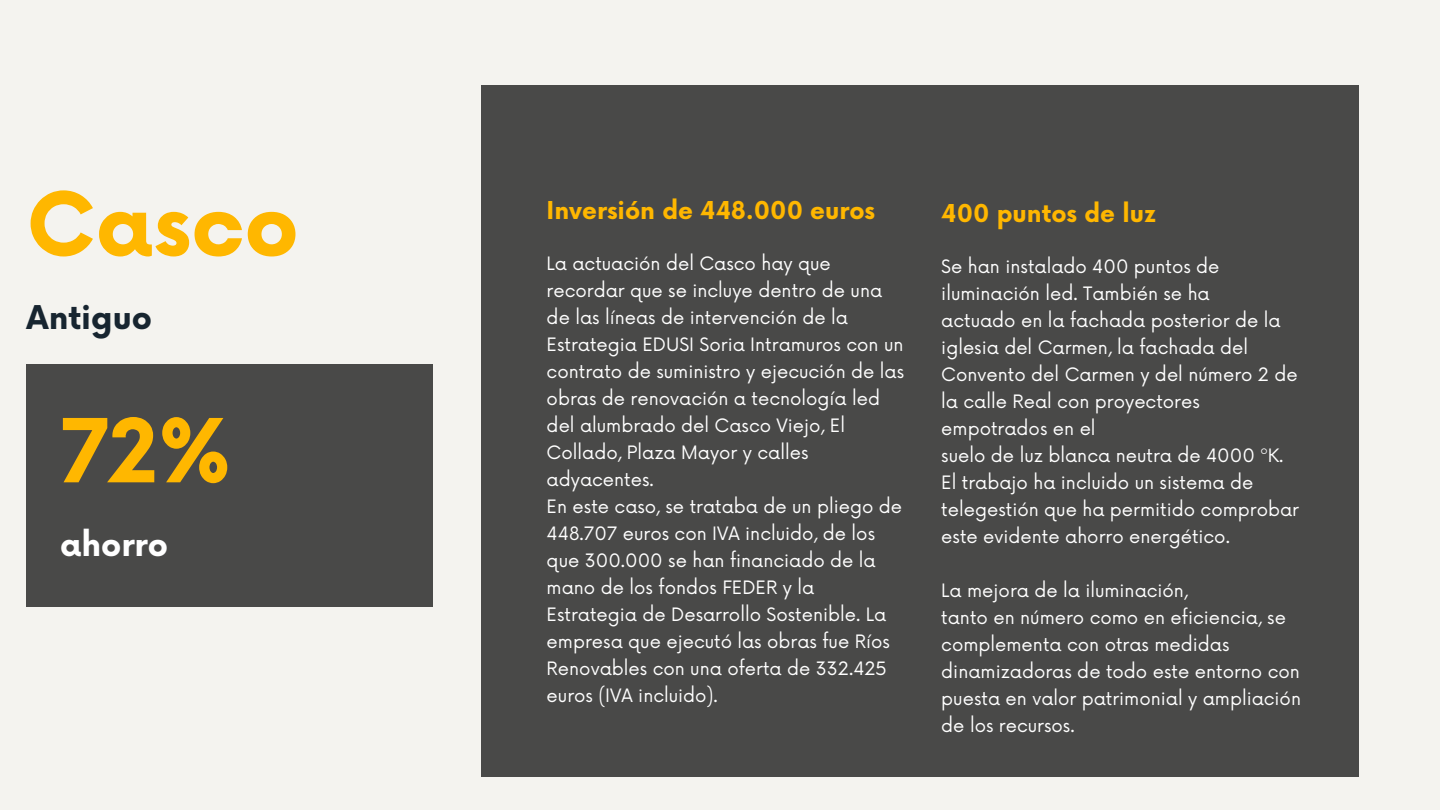
<style>
.page{position:relative;width:1440px;height:810px;background:#f4f3ef}
.page>*{position:absolute;margin:0;border:0;box-sizing:border-box;transform-origin:0 0}
.t1{font:700 85.8px "Now";color:#ffb700}
.t2{font:700 31.9px "Now";color:#172530}
.t3{font:700 31.9px "Now";color:#fff}
.t4{font:700 24px "Now";color:#ffb700}
.t5{font:18px/27px "Now";color:#fff}
</style>
<div class="page">
<div style="left:481px;top:85px;width:878px;height:692px;background:#494948"></div>
<div style="left:27px;top:364px;width:406px;height:242px;background:#494948"></div>
<p class="t1" style="left:27px;top:178px;width:274px">Casco</p>
<p class="t2" style="left:27px;top:300px;width:127px">Antiguo</p>
<p class="t1" style="left:60px;top:405px;width:173px">72%</p>
<p class="t3" style="left:60px;top:527px;width:110px">ahorro</p>
<h1 class="t4" style="left:547px;top:198px;width:330px">Inversión de 448.000 euros</h1>
<h2 class="t5" style="left:547px;top:251px;width:337px">La actuación del Casco hay que recordar que se incluye dentro de una</h2>
<h1 class="t5" style="left:547px;top:305px;width:358px">de las líneas de intervención de la<br>Estrategia EDUSI Soria Intramuros con un</h1>
<h2 class="t5" style="left:547px;top:359px;width:359px">contrato de suministro y ejecución de las obras de renovación a tecnología led del alumbrado del Casco Viejo, El<br>Collado, Plaza Mayor y calles adyacentes.</h2>
<h3 class="t5" style="left:547px;top:494px;width:357px">En este caso, se trataba de un pliego de 448.707 euros con IVA incluido, de los que 300.000 se han financiado de la mano de los fondos FEDER y la Estrategia de Desarrollo Sostenible. La empresa que ejecutó las obras fue Ríos Renovables con una oferta de 332.425 euros (IVA incluido).</h3>
<p class="t4" style="left:941px;top:201px;width:216px">400 puntos de luz</p>
<p class="t5" style="left:941px;top:254px;width:280px">Se han instalado 400 puntos de iluminación led. También se ha</p>
<p class="t5" style="left:941px;top:308px;width:358px">actuado en la fachada posterior de la iglesia del Carmen, la fachada del<br>Convento del Carmen y del número 2 de la calle Real con proyectores empotrados en el</p>
<p class="t5" style="left:941px;top:443px;width:344px">suelo de luz blanca neutra de 4000 ºK.<br>El trabajo ha incluido un sistema de</p>
<h3 class="t5" style="left:941px;top:497px;width:359px">telegestión que ha permitido comprobar este evidente ahorro energético.</h3>
<p class="t5" style="left:941px;top:578px;width:248px">La mejora de la iluminación,</p>
<p class="t5" style="left:941px;top:605px;width:346px">tanto en número como en eficiencia, se complementa con otras medidas</p>
<p class="t5" style="left:941px;top:659px;width:361px">dinamizadoras de todo este entorno con puesta en valor patrimonial y ampliación</p>
<p class="t5" style="left:941px;top:713px;width:135px">de los recursos.</p>
</div>
